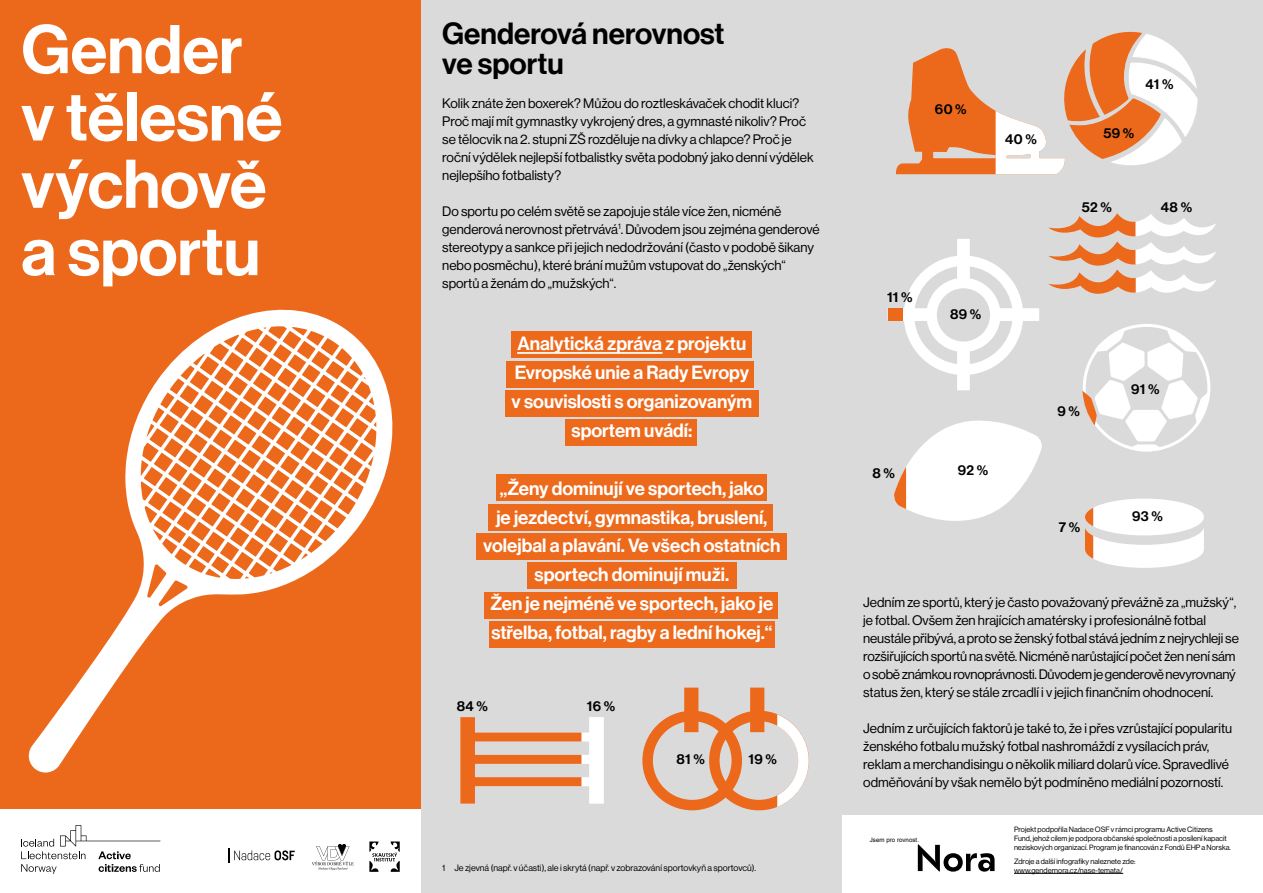
<style>
.page{position:relative;width:1263px;height:893px;background:#fff}
.page>*{position:absolute;margin:0;border:0;box-sizing:border-box;transform-origin:0 0}
.t1{font:67.35px/67.3px "N Haas Grotesk DS Pro 65 Md";color:#fff}
.t2{font:30px/30px "N Haas Grotesk DS Pro 65 Md";color:#000}
.t3{font:18.75px/28.8px "N Haas Grotesk DS Pro 65 Md";color:#fff;text-align:center}
.t4{font:13.5px/18px "Neue Haas Display";color:#000}
.t5{font:13.5px "N Haas Grotesk DS Pro 65 Md";letter-spacing:.025em;color:#000}
.t6{font:9px "Neue Haas Display";color:#000}
.t7{font:7.5px/9px "Neue Haas Display";color:#000}
.t8{font:6.15px "Arial";letter-spacing:.005em;color:#000}
</style>
<div class="page">
<div style="left:0;top:0;width:421px;height:808px;background:#ec691c"></div>
<div style="left:421px;top:0;width:842px;height:893px;background:#dadada"></div>
<svg style="left:228px;top:848px;width:67px;height:15px"></svg>
<svg style="left:312px;top:844px;width:42px;height:26px"></svg>
<svg style="left:369px;top:841px;width:31px;height:31px"></svg>
<svg style="left:21px;top:825px;width:139px;height:49px"></svg>
<svg style="left:28px;top:309px;width:365px;height:464px"></svg>
<svg style="left:460px;top:717px;width:144px;height:87px"></svg>
<div style="left:511px;top:332px;width:240px;height:26px;background:#ed691c"></div>
<div style="left:496px;top:474px;width:271px;height:27px;background:#ed691c"></div>
<div style="left:506px;top:361px;width:248px;height:26px;background:#ed691c"></div>
<div style="left:488px;top:504px;width:285px;height:26px;background:#ed691c"></div>
<div style="left:505px;top:390px;width:254px;height:27px;background:#ed691c"></div>
<div style="left:476px;top:533px;width:311px;height:27px;background:#ed691c"></div>
<div style="left:566px;top:419px;width:131px;height:27px;background:#ed691c"></div>
<div style="left:527px;top:562px;width:210px;height:27px;background:#ed691c"></div>
<div style="left:484px;top:592px;width:294px;height:26px;background:#ed691c"></div>
<div style="left:489px;top:622px;width:285px;height:26px;background:#ed691c"></div>
<div style="left:642px;top:711px;width:100px;height:99px;border:10px solid #ec691c;border-radius:50%"></div>
<div style="left:709px;top:711px;width:100px;height:99px;border:10px solid #ec691c;border-radius:50%"></div>
<svg style="left:776px;top:713px;width:33px;height:95px"></svg>
<div style="left:684px;top:688px;width:14px;height:44px;background:#ec691c;border:2px solid #ec691c"></div>
<div style="left:750px;top:688px;width:14px;height:44px;background:#ec691c;border:2px solid #ec691c"></div>
<div style="left:842px;top:815px;width:421px;height:78px;background:#fff"></div>
<hr style="left:1014px;top:873px;width:109px;height:1px;background:#000">
<svg style="left:918px;top:844px;width:76px;height:28px"></svg>
<svg style="left:896px;top:31px;width:302px;height:144px"></svg>
<svg style="left:902px;top:239px;width:137px;height:151px"></svg>
<div style="left:888px;top:308px;width:14px;height:13px;background:#ec691c"></div>
<svg style="left:1082px;top:328px;width:128px;height:124px"></svg>
<svg style="left:894px;top:420px;width:148px;height:101px"></svg>
<div style="left:1085px;top:499px;width:119px;height:36px;background:#fff;border-radius:50%"></div>
<svg style="left:1085px;top:508px;width:119px;height:60px"></svg>
<svg style="left:1048px;top:213px;width:168px;height:81px"></svg>
<hr style="left:517px;top:352px;width:145px;height:2px;background:#fff">
<h1 class="t1" style="left:21px;top:17px;width:263px">Gender v tělesné výchově a sportu</h1>
<h2 class="t2" style="left:442px;top:19px;width:284px">Genderová nerovnost ve sportu</h2>
<p class="t4" style="left:442px;top:94px;width:373px">Kolik znáte žen boxerek? Můžou do roztleskávaček chodit kluci?<br>Proč mají mít gymnastky vykrojený dres, a gymnasté nikoliv? Proč se tělocvik na 2. stupni ZŠ rozděluje na dívky a chlapce? Proč je roční výdělek nejlepší fotbalistky světa podobný jako denní výdělek nejlepšího fotbalisty?</p>
<p class="t4" style="left:442px;top:202px;width:379px">Do sportu po celém světě se zapojuje stále více žen, nicméně genderová nerovnost přetrvává<sup>1</sup>. Důvodem jsou zejména genderové stereotypy a sankce při jejich nedodržování (často v podobě šikany nebo posměchu), které brání mužům vstupovat do „ženských“ sportů a ženám do „mužských“.</p>
<h3 class="t3" style="left:512px;top:330px;width:242px">Analytická zpráva z projektu<br>Evropské unie a Rady Evropy v souvislosti s organizovaným sportem uvádí:</h3>
<h3 class="t3" style="left:483px;top:474px;width:299px">„Ženy dominují ve sportech, jako<br>je jezdectví, gymnastika, bruslení, volejbal a plavání. Ve všech ostatních sportech dominují muži.<br>Žen je nejméně ve sportech, jako je střelba, fotbal, ragby a lední hokej.“</h3>
<p class="t5" style="left:457px;top:699px;width:33px">84%</p>
<p class="t5" style="left:587px;top:699px;width:30px">16%</p>
<p class="t5" style="left:677px;top:752px;width:30px">81%</p>
<p class="t5" style="left:748px;top:751px;width:30px">19%</p>
<p class="t6" style="left:442px;top:863px;width:315px">1 Je zjevná (např. v účasti), ale i skrytá (např. v zobrazování sportovkyň a sportovců).</p>
<p class="t5" style="left:935px;top:101px;width:33px">60%</p>
<p class="t5" style="left:1005px;top:131px;width:33px">40%</p>
<p class="t5" style="left:1145px;top:76px;width:30px">41 %</p>
<p class="t5" style="left:1103px;top:125px;width:32px">59%</p>
<p class="t5" style="left:1082px;top:200px;width:32px">52%</p>
<p class="t5" style="left:1161px;top:200px;width:33px">48%</p>
<p class="t5" style="left:887px;top:290px;width:27px">11%</p>
<p class="t5" style="left:950px;top:307px;width:33px">89%</p>
<p class="t5" style="left:872px;top:465px;width:24px">8%</p>
<p class="t5" style="left:958px;top:462px;width:32px">92%</p>
<p class="t5" style="left:1057px;top:404px;width:24px">9%</p>
<p class="t5" style="left:1059px;top:519px;width:23px">7%</p>
<p class="t5" style="left:1131px;top:381px;width:30px">91%</p>
<p class="t5" style="left:1132px;top:509px;width:32px">93%</p>
<p class="t4" style="left:863px;top:593px;width:377px">Jedním ze sportů, který je často považovaný převážně za „mužský“, je fotbal. Ovšem žen hrajících amatérsky i profesionálně fotbal neustále přibývá, a proto se ženský fotbal stává jedním z nejrychleji se rozšiřujících sportů na světě. Nicméně narůstající počet žen není sám o sobě známkou rovnoprávnosti. Důvodem je genderově nevyrovnaný status žen, který se stále zrcadlí i v jejich finančním ohodnocení.</p>
<p class="t4" style="left:863px;top:719px;width:370px">Jedním z určujících faktorů je také to, že i přes vzrůstající popularitu ženského fotbalu mužský fotbal nashromáždí z vysílacích práv, reklam a merchandisingu o několik miliard dolarů více. Spravedlivé odměňování by však nemělo být podmíněno mediální pozorností.</p>
<p class="t8" style="left:870px;top:836px;width:51px">Jsem pro rovnost.</p>
<p class="t7" style="left:1014px;top:825px;width:218px">Projekt podpořila Nadace OSF v rámci programu Active Citizens<br>Fund, jehož cílem je podpora občanské společnosti a posílení kapacit neziskových organizací. Program je financován z Fondů EHP a Norska.</p>
<p class="t7" style="left:1014px;top:856px;width:123px">Zdroje a další infografiky naleznete zde: www.gendernora.cz/nase-temata/</p>
</div>
